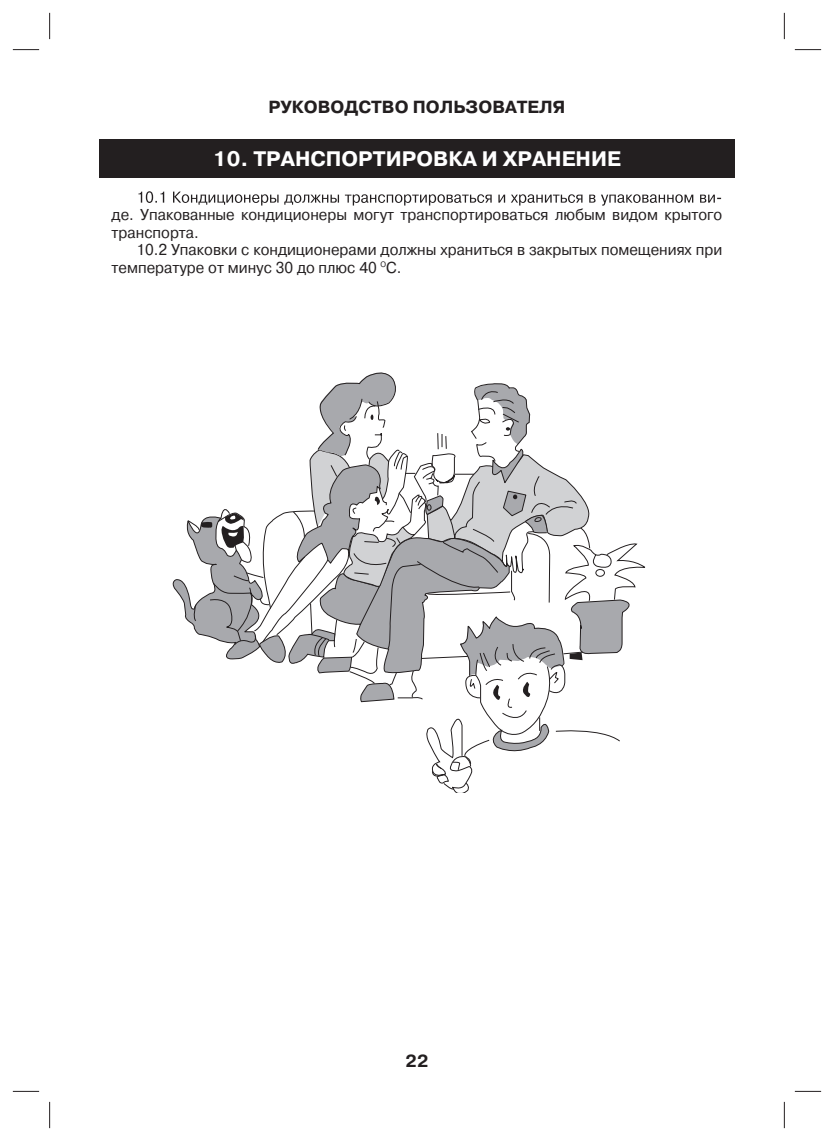
<style>
.page{position:relative;width:834px;height:1141px;background:#fff}
.page>*{position:absolute;margin:0;border:0;box-sizing:border-box;transform-origin:0 0}
.t1{font:700 21px "Pragmatica C";color:#fff}
.t2{font:700 17.5px "Pragmatica C";color:#231f20}
.t3{font:15.75px/17.5px "Pragmatica C";color:#231f20;scale:.95 1}
</style>
<div class="page">
<div style="left:99px;top:139px;width:635px;height:38px;background:#231f20"></div>
<svg style="left:138px;top:191px;width:583px;height:15px"></svg>
<svg style="left:172px;top:372px;width:472px;height:420px"></svg>
<svg style="left:13px;top:49px;width:26px;height:1px"></svg>
<svg style="left:794px;top:49px;width:27px;height:1px"></svg>
<svg style="left:13px;top:1091px;width:26px;height:1px"></svg>
<svg style="left:794px;top:1091px;width:27px;height:1px"></svg>
<svg style="left:49px;top:13px;width:1px;height:26px"></svg>
<svg style="left:49px;top:1102px;width:1px;height:26px"></svg>
<svg style="left:783px;top:13px;width:1px;height:26px"></svg>
<svg style="left:783px;top:1102px;width:1px;height:26px"></svg>
<p class="t2" style="left:268px;top:101px;width:298px">РУКОВОДСТВО ПОЛЬЗОВАТЕЛЯ</p>
<h1 class="t1" style="left:213px;top:152px;width:409px">10. ТРАНСПОРТИРОВКА И ХРАНЕНИЕ</h1>
<p class="t3" style="left:112px;top:206px;width:644px">де. Упакованные кондиционеры могут транспортироваться любым видом крытого транспорта.</p>
<p class="t3" style="left:112px;top:241px;width:644px;text-indent:25px">10.2 Упаковки с кондиционерами должны храниться в закрытых помещениях при температуре от минус 30 до плюс 40 <sup>O</sup>С.</p>
<p class="t2" style="left:405px;top:1055px;width:24px">22</p>
</div>
